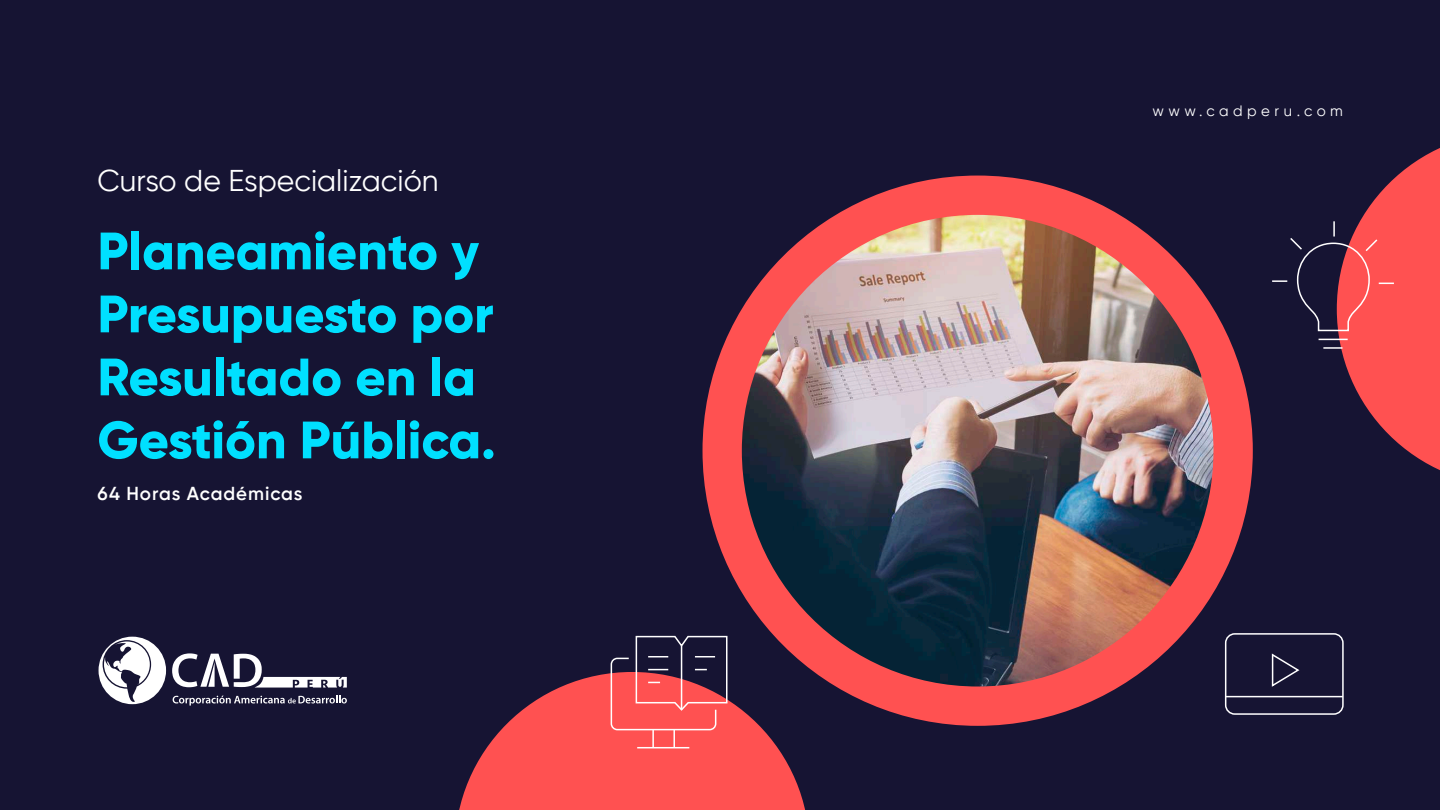
<style>
.page{position:relative;width:1440px;height:810px;background:#161433}
.page>*{position:absolute;margin:0;border:0;box-sizing:border-box;transform-origin:0 0}
.t1{font:800 52.5px/63px "Gilroy";color:#00e0ff}
.t2{font:30px "Gilroy";color:#fff}
.t3{font:600 18.75px "Gilroy";letter-spacing:.05em;color:#fff}
.t4{font:15px "Gilroy";letter-spacing:.3em;color:#fff}
</style>
<div class="page">
<svg style="left:173px;top:695px;width:174px;height:11px"></svg>
<svg style="left:172px;top:653px;width:175px;height:35px"></svg>
<svg style="left:99px;top:637px;width:67px;height:67px"></svg>
<div style="left:703px;top:176px;width:550px;height:550px;background:#ff5151;border-radius:50%"></div>
<svg style="left:459px;top:673px;width:347px;height:137px;fill:#ff5151"></svg>
<img style="left:742px;top:215px;width:471px;height:472px;border-radius:236px">
<svg style="left:1272px;top:148px;width:168px;height:322px"></svg>
<hr style="left:1323px;top:347px;width:20px;height:2px;background:#fff">
<div style="left:1225px;top:633px;width:119px;height:82px;border:2px solid #fff;border-radius:9px"></div>
<svg style="left:1271px;top:653px;width:29px;height:34px"></svg>
<hr style="left:1226px;top:696px;width:117px;height:1px;background:#fff">
<svg style="left:610px;top:635px;width:118px;height:113px"></svg>
<hr style="left:681px;top:646px;width:1px;height:64px;background:#fff">
<p class="t2" style="left:97px;top:162px;width:343px">Curso de Especialización</p>
<p class="t1" style="left:97px;top:219px;width:400px">Planeamiento y<br>Presupuesto por<br>Resultado en la<br>Gestión Pública.</p>
<p class="t3" style="left:97px;top:482px;width:207px">64 Horas Académicas</p>
<p class="t4" style="left:1152px;top:101px;width:192px">www.cadperu.com</p>
</div>
